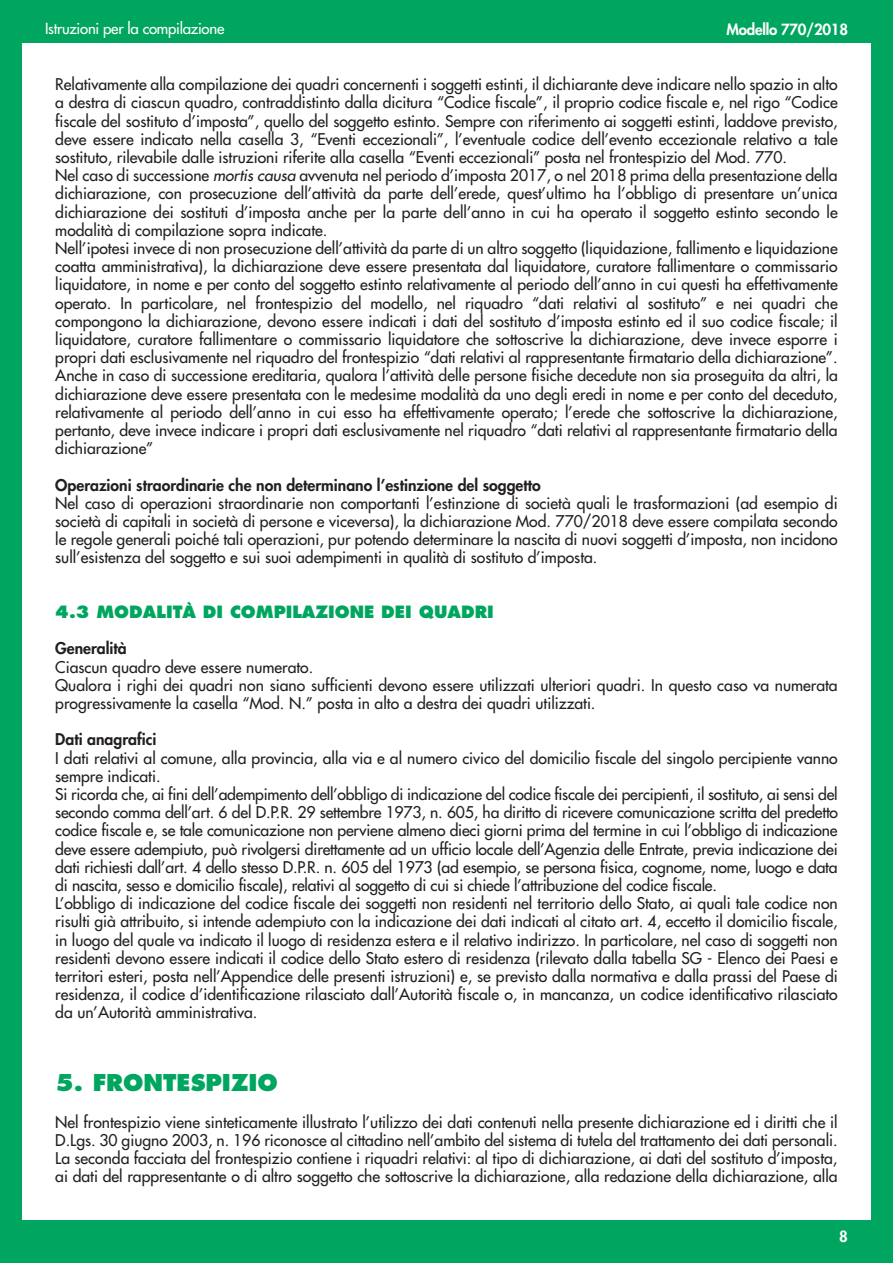
<style>
.page{position:relative;width:893px;height:1263px;background:#fff}
.page>*{position:absolute;margin:0;border:0;box-sizing:border-box;transform-origin:0 0}
.t1{font:800 22.5px "Futura";color:#00a65f}
.t2{font:800 16.5px "Futura";color:#00a65f}
.t3{font:15.75px/18.1px "Futura";color:#231f20}
.t4{font:800 15.75px "Futura";color:#231f20}
.t5{font:15px "Futura";letter-spacing:-.015em;color:#fff}
.t6{font:800 15px "Futura";letter-spacing:-.015em;color:#fff}
.s1{font-style:italic}
</style>
<div class="page">
<div style="left:0;top:43px;width:21px;height:1220px;background:#00a65f"></div>
<div style="left:872px;top:43px;width:21px;height:1177px;background:#00a65f"></div>
<div style="left:0;top:1220px;width:893px;height:43px;background:#00a65f"></div>
<div style="left:0;top:0;width:893px;height:43px;background:#00a65f"></div>
<p class="t5" style="left:45px;top:21px;width:181px">Istruzioni per la compilazione</p>
<p class="t6" style="left:727px;top:23px;width:123px">Modello 770/2018</p>
<p class="t3" style="left:55px;top:76px;width:784px">Relativamente alla compilazione dei quadri concernenti i soggetti estinti, il dichiarante deve indicare nello spazio in alto a destra di ciascun quadro, contraddistinto dalla dicitura “Codice fiscale”, il proprio codice fiscale e, nel rigo “Codice fiscale del sostituto d’imposta”, quello del soggetto estinto. Sempre con riferimento ai soggetti estinti, laddove previsto, deve essere indicato nella casella 3, “Eventi eccezionali”, l’eventuale codice dell’evento eccezionale relativo a tale sostituto, rilevabile dalle istruzioni riferite alla casella “Eventi eccezionali” posta nel frontespizio del Mod. 770.<br>Nel caso di successione <span class="s1">mortis causa</span>avvenuta nel periodo d’imposta 2017, o nel 2018 prima della presentazione della dichiarazione, con prosecuzione dell’attività da parte dell’erede, quest’ultimo ha l’obbligo di presentare un’unica dichiarazione dei sostituti d’imposta anche per la parte dell’anno in cui ha operato il soggetto estinto secondo le modalità di compilazione sopra indicate.<br>Nell’ipotesi invece di non prosecuzione dell’attività da parte di un altro soggetto (liquidazione, fallimento e liquidazione coatta amministrativa), la dichiarazione deve essere presentata dal liquidatore, curatore fallimentare o commissario liquidatore, in nome e per conto del soggetto estinto relativamente al periodo dell’anno in cui questi ha effettivamente operato. In particolare, nel frontespizio del modello, nel riquadro “dati relativi al sostituto” e nei quadri che compongono la dichiarazione, devono essere indicati i dati del sostituto d’imposta estinto ed il suo codice fiscale; il liquidatore, curatore fallimentare o commissario liquidatore che sottoscrive la dichiarazione, deve invece esporre i propri dati esclusivamente nel riquadro del frontespizio “dati relativi al rappresentante firmatario della dichiarazione”.<br>Anche in caso di successione ereditaria, qualora l’attività delle persone fisiche decedute non sia proseguita da altri, la dichiarazione deve essere presentata con le medesime modalità da uno degli eredi in nome e per conto del deceduto, relativamente al periodo dell’anno in cui esso ha effettivamente operato; l’erede che sottoscrive la dichiarazione, pertanto, deve invece indicare i propri dati esclusivamente nel riquadro “dati relativi al rappresentante firmatario della dichiarazione”</p>
<p class="t4" style="left:55px;top:477px;width:487px">Operazioni straordinarie che non determinano l’estinzione del soggetto</p>
<p class="t3" style="left:55px;top:495px;width:784px;text-align:justify">Nel caso di operazioni straordinarie non comportanti l’estinzione di società quali le trasformazioni (ad esempio di società di capitali in società di persone e viceversa), la dichiarazione Mod. 770/2018 deve essere compilata secondo le regole generali poiché tali operazioni, pur potendo determinare la nascita di nuovi soggetti d’imposta, non incidono sull’esistenza del soggetto e sui suoi adempimenti in qualità di sostituto d’imposta.</p>
<p class="t2" style="left:55px;top:605px;width:440px">4.3 MODALITÀ DI COMPILAZIONE DEI QUADRI</p>
<p class="t4" style="left:55px;top:641px;width:73px">Generalità</p>
<p class="t3" style="left:55px;top:659px;width:784px">Ciascun quadro deve essere numerato.<br>Qualora i righi dei quadri non siano sufficienti devono essere utilizzati ulteriori quadri. In questo caso va numerata progressivamente la casella “Mod. N.” posta in alto a destra dei quadri utilizzati.</p>
<p class="t4" style="left:55px;top:732px;width:103px">Dati anagrafici</p>
<p class="t3" style="left:55px;top:750px;width:784px">I dati relativi al comune, alla provincia, alla via e al numero civico del domicilio fiscale del singolo percipiente vanno sempre indicati.<br>Si ricorda che, ai fini dell’adempimento dell’obbligo di indicazione del codice fiscale dei percipienti, il sostituto, ai sensi del secondo comma dell’art. 6 del D.P.R. 29 settembre 1973, n. 605, ha diritto di ricevere comunicazione scritta del predetto codice fiscale e, se tale comunicazione non perviene almeno dieci giorni prima del termine in cui l’obbligo di indicazione deve essere adempiuto, può rivolgersi direttamente ad un ufficio locale dell’Agenzia delle Entrate, previa indicazione dei dati richiesti dall’art. 4 dello stesso D.P.R. n. 605 del 1973 (ad esempio, se persona fisica, cognome, nome, luogo e data di nascita, sesso e domicilio fiscale), relativi al soggetto di cui si chiede l’attribuzione del codice fiscale.<br>L’obbligo di indicazione del codice fiscale dei soggetti non residenti nel territorio dello Stato, ai quali tale codice non risulti già attribuito, si intende adempiuto con la indicazione dei dati indicati al citato art. 4, eccetto il domicilio fiscale, in luogo del quale va indicato il luogo di residenza estera e il relativo indirizzo. In particolare, nel caso di soggetti non residenti devono essere indicati il codice dello Stato estero di residenza (rilevato dalla tabella SG - Elenco dei Paesi e territori esteri, posta nell’Appendice delle presenti istruzioni) e, se previsto dalla normativa e dalla prassi del Paese di residenza, il codice d’identificazione rilasciato dall’Autorità fiscale o, in mancanza, un codice identificativo rilasciato da un’Autorità amministrativa.</p>
<h1 class="t1" style="left:55px;top:1073px;width:224px">5. FRONTESPIZIO</h1>
<p class="t3" style="left:55px;top:1114px;width:784px;text-align:justify">Nel frontespizio viene sinteticamente illustrato l’utilizzo dei dati contenuti nella presente dichiarazione ed i diritti che il D.Lgs. 30 giugno 2003, n. 196 riconosce al cittadino nell’ambito del sistema di tutela del trattamento dei dati personali.<br>La seconda facciata del frontespizio contiene i riquadri relativi: al tipo di dichiarazione, ai dati del sostituto d’imposta, ai dati del rappresentante o di altro soggetto che sottoscrive la dichiarazione, alla redazione della dichiarazione, alla</p>
<p class="t6" style="left:839px;top:1229px;width:10px">8</p>
</div>
